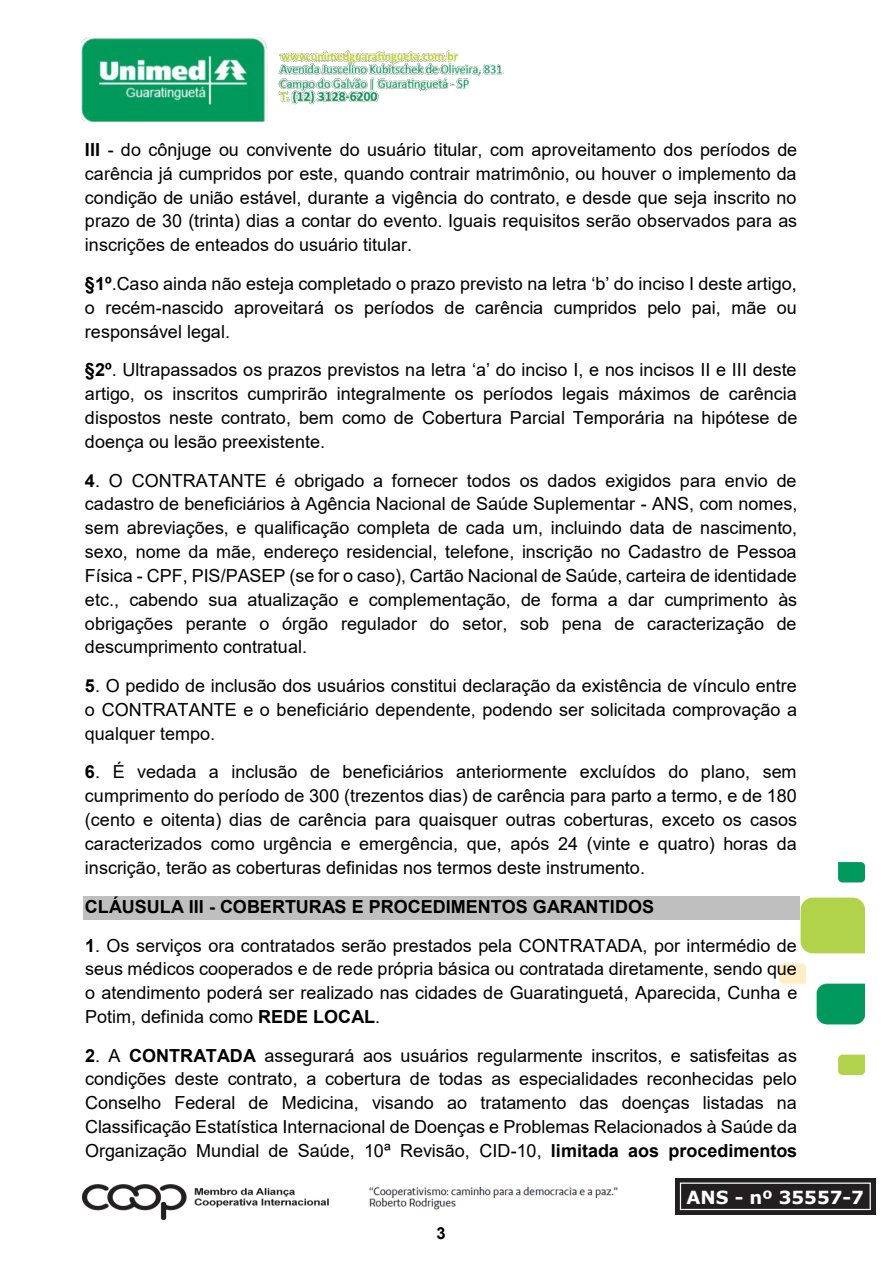
<style>
.page{position:relative;width:893px;height:1263px;background:#fff}
.page>*{position:absolute;margin:0;border:0;box-sizing:border-box;transform-origin:0 0}
.t1{font:18px/23.9px "Arial";color:#000;text-align:justify}
.t2{font:700 18px "Arial";color:#000}
.t3{font:700 18px "Verdana";color:#fff}
.t4{font:700 16.5px "Arial";color:#000}
.s1{font-weight:700}
</style>
<div class="page">
<img style="left:278px;top:50px;width:226px;height:55px">
<img style="left:780px;top:862px;width:84px;height:212px">
<img style="left:81px;top:37px;width:186px;height:85px">
<img style="left:82px;top:1185px;width:246px;height:34px">
<img style="left:369px;top:1186px;width:249px;height:24px">
<div style="left:675px;top:1178px;width:201px;height:37px;background:#231f20"></div>
<div style="left:680px;top:1182px;width:191px;height:28px;border:1px solid #fff"></div>
<img style="left:681px;top:1184px;width:189px;height:25px">
<div style="left:83px;top:896px;width:717px;height:24px;background:#bfbfbf"></div>
<p class="t1" style="left:85px;top:138px;width:714px"><span class="s1">III</span> - do cônjuge ou convivente do usuário titular, com aproveitamento dos períodos de carência já cumpridos por este, quando contrair matrimônio, ou houver o implemento da condição de união estável, durante a vigência do contrato, e desde que seja inscrito no prazo de 30 (trinta) dias a contar do evento. Iguais requisitos serão observados para as inscrições de enteados do usuário titular.</p>
<p class="t1" style="left:85px;top:272px;width:713px"><span class="s1">§1º</span>.Caso ainda não esteja completado o prazo previsto na letra ‘b’ do inciso I deste artigo, o recém-nascido aproveitará os períodos de carência cumpridos pelo pai, mãe ou responsável legal.</p>
<p class="t1" style="left:85px;top:358px;width:714px"><span class="s1">§2º</span>. Ultrapassados os prazos previstos na letra ‘a’ do inciso I, e nos incisos II e III deste artigo, os inscritos cumprirão integralmente os períodos legais máximos de carência dispostos neste contrato, bem como de Cobertura Parcial Temporária na hipótese de doença ou lesão preexistente.</p>
<p class="t1" style="left:85px;top:468px;width:714px"><span class="s1">4</span>. O CONTRATANTE é obrigado a fornecer todos os dados exigidos para envio de cadastro de beneficiários à Agência Nacional de Saúde Suplementar - ANS, com nomes, sem abreviações, e qualificação completa de cada um, incluindo data de nascimento, sexo, nome da mãe, endereço residencial, telefone, inscrição no Cadastro de Pessoa Física - CPF, PIS/PASEP (se for o caso), Cartão Nacional de Saúde, carteira de identidade etc., cabendo sua atualização e complementação, de forma a dar cumprimento às obrigações perante o órgão regulador do setor, sob pena de caracterização de descumprimento contratual.</p>
<p class="t1" style="left:85px;top:674px;width:714px"><span class="s1">5</span>. O pedido de inclusão dos usuários constitui declaração da existência de vínculo entre o CONTRATANTE e o beneficiário dependente, podendo ser solicitada comprovação a qualquer tempo.</p>
<p class="t1" style="left:85px;top:760px;width:714px"><span class="s1">6</span>. É vedada a inclusão de beneficiários anteriormente excluídos do plano, sem cumprimento do período de 300 (trezentos dias) de carência para parto a termo, e de 180 (cento e oitenta) dias de carência para quaisquer outras coberturas, exceto os casos caracterizados como urgência e emergência, que, após 24 (vinte e quatro) horas da inscrição, terão as coberturas definidas nos termos deste instrumento.</p>
<p class="t2" style="left:85px;top:894px;width:571px">CLÁUSULA III - COBERTURAS E PROCEDIMENTOS GARANTIDOS</p>
<p class="t1" style="left:85px;top:933px;width:714px"><span class="s1">1</span>. Os serviços ora contratados serão prestados pela CONTRATADA, por intermédio de seus médicos cooperados e de rede própria básica ou contratada diretamente, sendo que o atendimento poderá ser realizado nas cidades de Guaratinguetá, Aparecida, Cunha e Potim, definida como <span class="s1">REDE LOCAL</span>.</p>
<p class="t1" style="left:85px;top:1043px;width:714px"><span class="s1">2</span>. A <span class="s1">CONTRATADA</span> assegurará aos usuários regularmente inscritos, e satisfeitas as condições deste contrato, a cobertura de todas as especialidades reconhecidas pelo Conselho Federal de Medicina, visando ao tratamento das doenças listadas na Classificação Estatística Internacional de Doenças e Problemas Relacionados à Saúde da Organização Mundial de Saúde, 10ª Revisão, CID-10, <span class="s1">limitada aos procedimentos</span></p>
<p class="t4" style="left:437px;top:1221px;width:11px">3</p>
<p class="t3" style="left:686px;top:1185px;width:179px">ANS - nº 35557-7</p>
</div>
